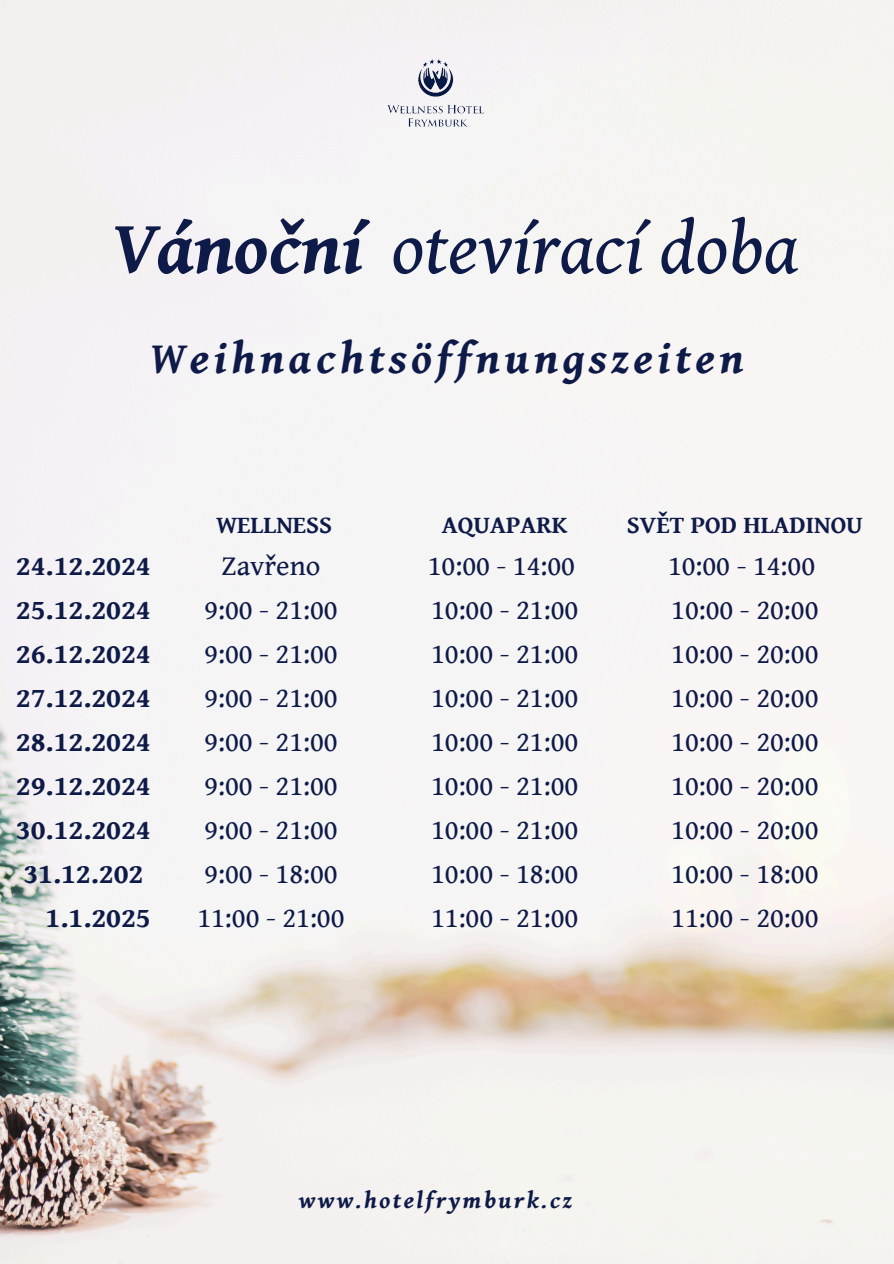
<style>
.page{position:relative;width:894px;height:1264px;background:#fff}
.page>*{position:absolute;margin:0;border:0;box-sizing:border-box;transform-origin:0 0}
.t1{font:italic 75.15px "Gentium Book Basic";color:#0e1a47}
.t2{font:italic 700 45px "Gentium Book Basic";letter-spacing:.105em;color:#0e1a47}
.t3{font:28.65px/44px "Gentium Book Basic";color:#0e1a47;text-align:justify}
.t4{font:700 28.65px/44px "Gentium Book Basic";color:#0e1a47;text-align:right}
.t5{font:700 24.9px "Gentium Book Basic";color:#0e1a47}
.t6{font:italic 700 24px "Gentium Book Basic";letter-spacing:.105em;color:#0e1a47}
.s1{font-weight:700;font-size:75px}
</style>
<div class="page">
<img style="left:0;top:0;width:893px;height:1263px">
<div style="left:361px;top:18px;width:148px;height:149px;background:#f5f3f5"></div>
<p class="t1" style="left:111px;top:207px;width:689px"><span class="s1">Vánoční</span> otevírací doba</p>
<p class="t2" style="left:150px;top:333px;width:595px">Weihnachtsöffnungszeiten</p>
<h2 class="t4" style="left:16px;top:544px;width:136px">24.12.2024<br>25.12.2024<br>26.12.2024<br>27.12.2024<br>28.12.2024<br>29.12.2024<br>30.12.2024<br>31.12.202<br>1.1.2025</h2>
<h1 class="t5" style="left:216px;top:511px;width:118px">WELLNESS</h1>
<h1 class="t3" style="left:197px;top:544px;width:149px;text-align:center">Zavřeno<br>9:00 - 21:00<br>9:00 - 21:00<br>9:00 - 21:00<br>9:00 - 21:00<br>9:00 - 21:00<br>9:00 - 21:00<br>9:00 - 18:00<br>11:00 - 21:00</h1>
<p class="t5" style="left:442px;top:511px;width:127px">AQUAPARK</p>
<p class="t3" style="left:427px;top:544px;width:152px">10:00 - 14:00<br>10:00 - 21:00<br>10:00 - 21:00<br>10:00 - 21:00<br>10:00 - 21:00<br>10:00 - 21:00<br>10:00 - 21:00<br>10:00 - 18:00<br>11:00 - 21:00</p>
<h3 class="t5" style="left:626px;top:511px;width:238px">SVĚT POD HLADINOU</h3>
<h5 class="t3" style="left:667px;top:544px;width:149px">10:00 - 14:00</h5>
<h6 class="t3" style="left:671px;top:588px;width:149px">10:00 - 20:00</h6>
<h4 class="t3" style="left:671px;top:632px;width:149px">10:00 - 20:00</h4>
<p class="t3" style="left:671px;top:676px;width:149px">10:00 - 20:00</p>
<p class="t3" style="left:671px;top:720px;width:149px">10:00 - 20:00</p>
<p class="t3" style="left:671px;top:764px;width:149px">10:00 - 20:00</p>
<p class="t3" style="left:671px;top:808px;width:149px">10:00 - 20:00</p>
<p class="t3" style="left:671px;top:852px;width:149px">10:00 - 18:00</p>
<p class="t3" style="left:671px;top:896px;width:149px">11:00 - 20:00</p>
<p class="t6" style="left:299px;top:1186px;width:275px">www.hotelfrymburk.cz</p>
</div>
